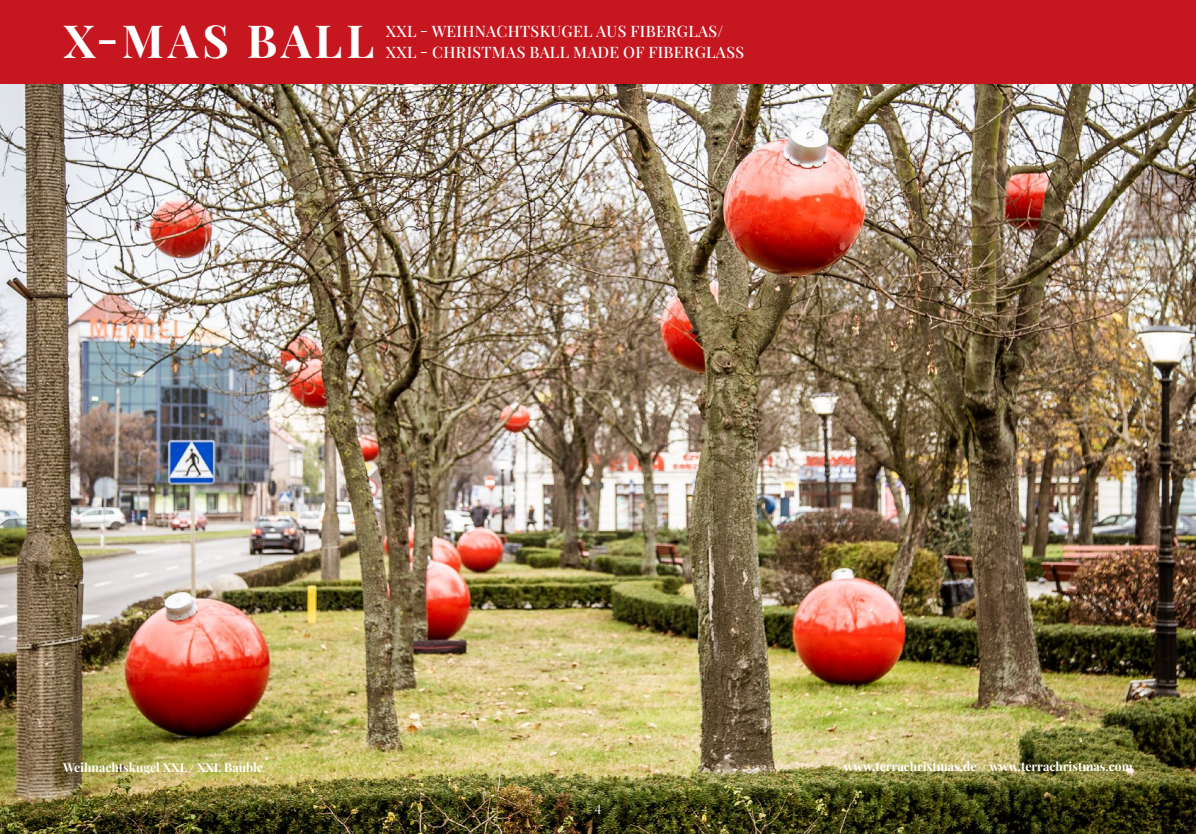
<style>
.page{position:relative;width:1196px;height:834px;background:#fff}
.page>*{position:absolute;margin:0;border:0;box-sizing:border-box;transform-origin:0 0}
.t1{font:700 45.5px "Playfair Display";letter-spacing:.09em;color:#fff}
.t2{font:500 15.75px/21px "Playfair Display";letter-spacing:.02em;color:#fff}
.t3{font:14px "Libre Caslon Display";color:#fff}
.t4{font:700 12.25px "Playfair Display";color:#fff}
</style>
<div class="page">
<img style="left:0;top:84px;width:1196px;height:749px">
<div style="left:0;top:0;width:1196px;height:84px;background:#c61620"></div>
<h1 class="t1" style="left:64px;top:5px;width:312px">X-MAS BALL</h1>
<p class="t2" style="left:386px;top:19px;width:360px">XXL - WEIHNACHTSKUGEL AUS FIBERGLAS/<br>XXL - CHRISTMAS BALL MADE OF FIBERGLASS</p>
<p class="t4" style="left:63px;top:757px;width:201px">Weihnachtskugel XXL / XXL Bauble</p>
<p class="t3" style="left:594px;top:799px;width:9px">4</p>
<p class="t4" style="left:844px;top:756px;width:290px">www.terrachristmas.de www.terrachristmas.com</p>
</div>
